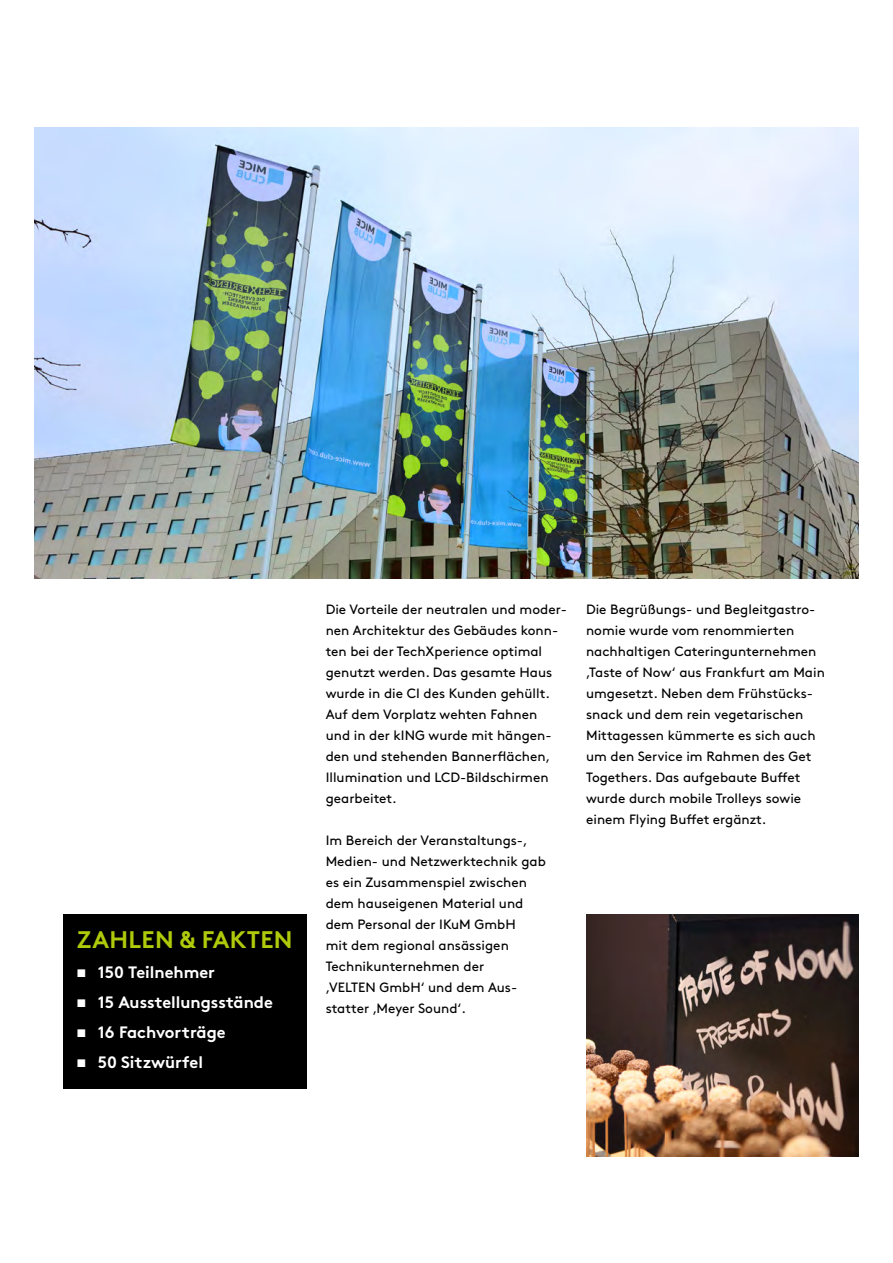
<style>
.page{position:relative;width:893px;height:1263px;background:#fff}
.page>*{position:absolute;margin:0;border:0;box-sizing:border-box;transform-origin:0 0}
.t1{font:700 24px "Brown Std";letter-spacing:.01em;color:#afca0b}
.t2{font:700 16.5px "Brown Std";color:#fff}
.t3{font:13.5px/21px "Brown Std";color:#000}
.s1{font-family:"Arial";font-weight:400}
</style>
<div class="page">
<img style="left:587px;top:914px;width:272px;height:243px">
<img style="left:34px;top:128px;width:825px;height:450px">
<div style="left:64px;top:914px;width:243px;height:175px;background:#000"></div>
<h1 class="t1" style="left:77px;top:925px;width:217px">ZAHLEN &amp; FAKTEN</h1>
<p class="t2" style="left:77px;top:962px;width:140px"><span class="s1">■</span> 150 Teilnehmer</p>
<p class="t2" style="left:77px;top:992px;width:198px"><span class="s1">■</span> 15 Ausstellungsstände</p>
<p class="t2" style="left:77px;top:1022px;width:151px"><span class="s1">■</span> 16 Fachvorträge</p>
<p class="t2" style="left:77px;top:1052px;width:128px"><span class="s1">■</span> 50 Sitzwürfel</p>
<p class="t3" style="left:326px;top:599px;width:243px">Die Vorteile der neutralen und moder&shy;nen Architektur des Gebäudes konn&shy;ten bei der TechXperience optimal genutzt werden. Das gesamte Haus wurde in die CI des Kunden gehüllt.<br>Auf dem Vorplatz wehten Fahnen<br>und in der kING wurde mit hängen&shy;den und stehenden Bannerflächen,<br>Illumination und LCD-Bildschirmen gearbeitet.</p>
<p class="t3" style="left:326px;top:830px;width:222px">Im Bereich der Veranstaltungs-,<br>Medien- und Netzwerktechnik gab es ein Zusammenspiel zwischen dem hauseigenen Material und dem Personal der IKuM GmbH<br>mit dem regional ansässigen<br>Technikunternehmen der<br>‚VELTEN GmbH‘ und dem Aus&shy;statter ‚Meyer Sound‘.</p>
<p class="t3" style="left:586px;top:599px;width:240px">Die Begrüßungs- und Begleitgastro&shy;nomie wurde vom renommierten nachhaltigen Cateringunternehmen ‚Taste of Now‘ aus Frankfurt am Main umgesetzt. Neben dem Frühstücks&shy;snack und dem rein vegetarischen Mittagessen kümmerte es sich auch um den Service im Rahmen des Get Togethers. Das aufgebaute Buffet wurde durch mobile Trolleys sowie einem Flying Buffet ergänzt.</p>
</div>
